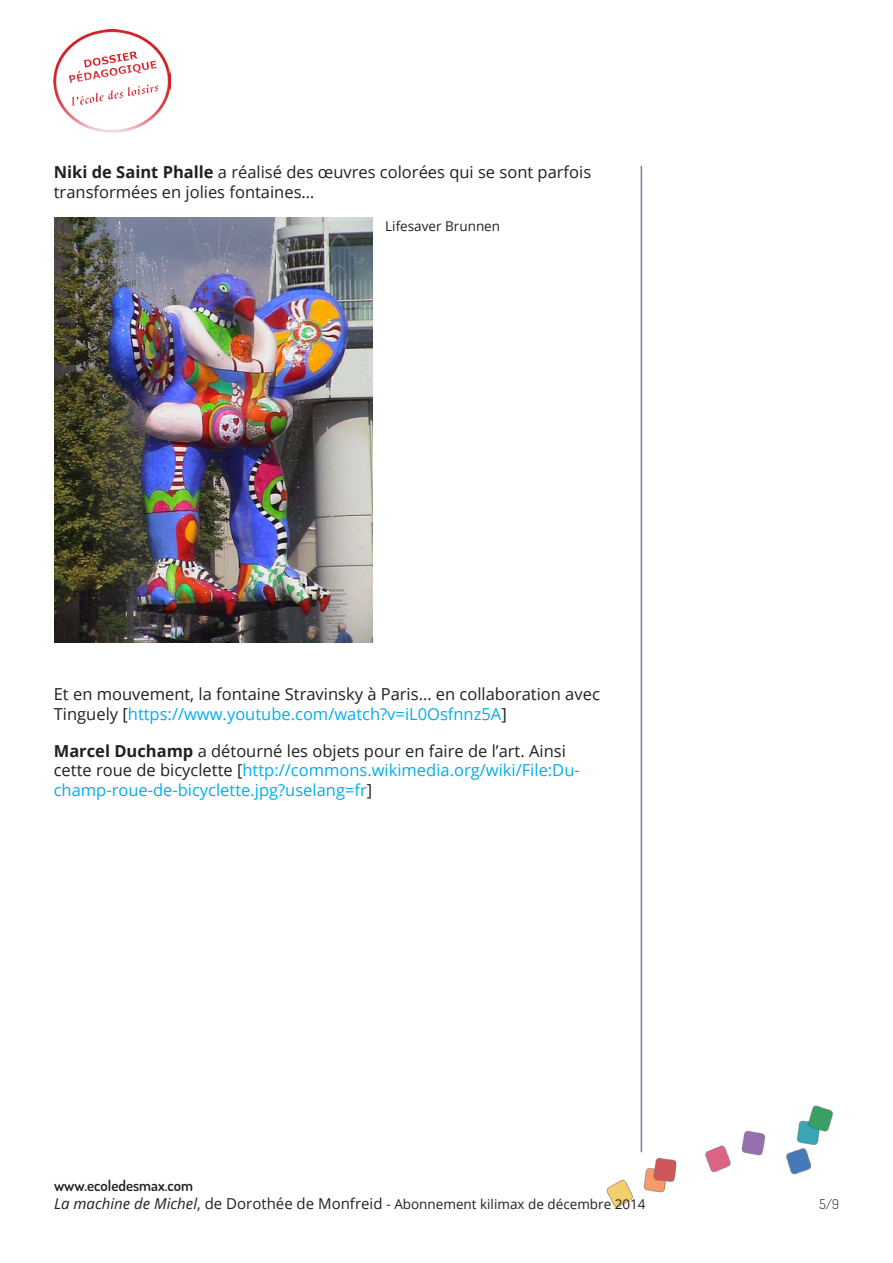
<style>
.page{position:relative;width:893px;height:1263px;background:#fff}
.page>*{position:absolute;margin:0;border:0;box-sizing:border-box;transform-origin:0 0}
.Texte_courant{font:16.5px/19.8px "Open Sans";color:#231f20}
.Texte_courant-2{font:16.5px/19.8px "Open Sans";color:#00aeef}
.t1{font:600 15px "Dosis";color:#231f20}
.Texte_courant-3{font:13.5px "Open Sans";color:#231f20}
.t2{font:300 13.5px "Dosis";color:#231f20}
.s1{font-weight:700}
.s2{color:#00aeef}
.s3{font-weight:700;color:#231f20}
.s4{color:#231f20}
.s5{font-style:italic;font-size:15px}
.s6{font-size:15px}
</style>
<div class="page">
<img style="left:54px;top:29px;width:116px;height:104px">
<hr style="left:641px;top:166px;width:1px;height:986px;background:#698a94">
<img style="left:606px;top:1100px;width:227px;height:108px">
<img style="left:54px;top:218px;width:319px;height:424px">
<p class="Texte_courant" style="left:54px;top:162px;width:539px"><span class="s1">Niki de Saint Phalle</span> a réalisé des œuvres colorées qui se sont parfois transformées en jolies fontaines…</p>
<p class="Texte_courant-3" style="left:385px;top:217px;width:116px">Lifesaver Brunnen</p>
<p class="Texte_courant" style="left:54px;top:684px;width:548px">Et en mouvement, la fontaine Stravinsky à Paris… en collaboration avec<br>Tinguely [<span class="s2">https://www.youtube.com/watch?v=iL0Osfnnz5A</span>]</p>
<p class="Texte_courant-2" style="left:54px;top:740px;width:527px"><span class="s3">Marcel Duchamp</span> <span class="s4">a détourné les objets pour en faire de l’art. Ainsi cette roue de bicyclette [</span>http://commons.wikimedia.org/wiki/File:Du&shy;champ-roue-de-bicyclette.jpg?uselang=fr<span class="s4">]</span></p>
<p class="t1" style="left:54px;top:1176px;width:141px">www.ecoledesmax.com</p>
<p class="Texte_courant-3" style="left:54px;top:1195px;width:593px"><span class="s5">La machine de Michel</span><span class="s6">, de Dorothée de Monfreid</span> - Abonnement kilimax de décembre 2014</p>
<p class="t2" style="left:819px;top:1195px;width:21px">5/9</p>
</div>
